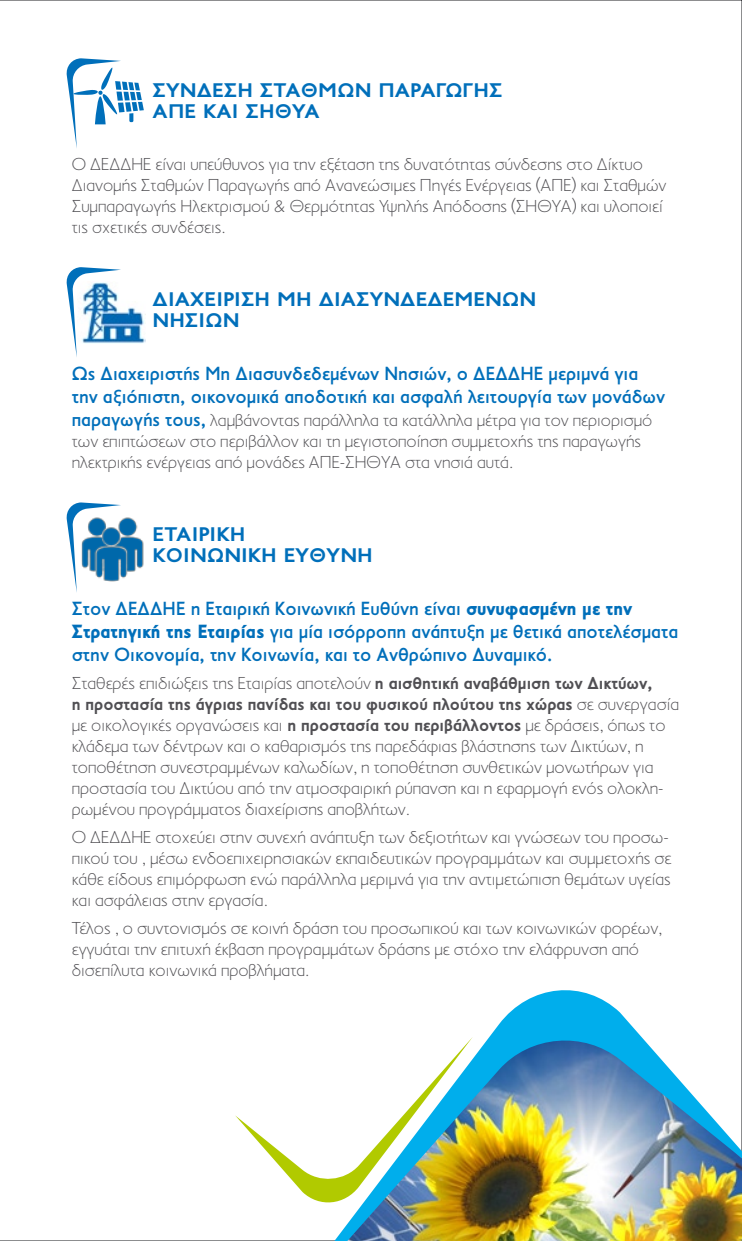
<style>
.page{position:relative;width:742px;height:1241px;background:#fff}
.page>*{position:absolute;margin:0;border:0;box-sizing:border-box;transform-origin:0 0}
.t1{font:26.25px/21.5px "PF Transport S Caps Os F Medium";color:#006fba}
.t2{font:500 19.25px/23.1px "PF Transport";color:#006fba}
.t3{font:100 17.5px/21px "PF Transport";color:#504f53}
.s1{font-weight:500;font-size:19.25px;color:#006fba}
.s2{font-weight:900}
.s3{font-weight:700}
</style>
<div class="page">
<img style="left:121px;top:307px;width:24px;height:37px">
<svg style="left:66px;top:267px;width:55px;height:90px"></svg>
<svg style="left:66px;top:58px;width:78px;height:90px"></svg>
<svg style="left:66px;top:502px;width:55px;height:90px"></svg>
<img style="left:72px;top:512px;width:72px;height:69px">
<img style="left:335px;top:990px;width:406px;height:250px">
<svg style="left:235px;top:1036px;width:237px;height:171px"></svg>
<p class="t1" style="left:153px;top:77px;width:351px">συνδεση σταθµων παραγωγησ απε και σηθυα</p>
<p class="t3" style="left:72px;top:153px;width:596px">Ο ∆Ε∆∆ΗΕ είναι υπεύθυνος για την εξέταση της δυνατότητας σύνδεσης στο ∆ίκτυο ∆ιανοµής Σταθµών Παραγωγής από Ανανεώσιµες Πηγές Ενέργειας (ΑΠΕ) και Σταθµών Συµπαραγωγής Ηλεκτρισµού &amp; Θερµότητας Υψηλής Απόδοσης (ΣΗΘΥΑ) και υλοποιεί τις σχετικές συνδέσεις.</p>
<p class="t1" style="left:153px;top:285px;width:385px">διαχειριση µη διασυνδεδεµενων νησιων</p>
<p class="t2" style="left:72px;top:361px;width:594px">Ως ∆ιαχειριστής Μη ∆ιασυνδεδεµένων Νησιών, ο ∆Ε∆∆ΗΕ µεριµνά για την αξιόπιστη, οικονοµικά αποδοτική και ασφαλή λειτουργία των µονάδων</p>
<p class="t3" style="left:72px;top:409px;width:582px"><span class="s1">παραγωγής τους,</span> λαµβάνοντας παράλληλα τα κατάλληλα µέτρα για τον περιορισµό των επιπτώσεων στο περιβάλλον και τη µεγιστοποίηση συµµετοχής της παραγωγής ηλεκτρικής ενέργειας από µονάδες ΑΠΕ-ΣΗΘΥΑ στα νησιά αυτά.</p>
<p class="t1" style="left:153px;top:520px;width:221px">εταιρικη κοινωνικη ευθυνη</p>
<p class="t2" style="left:72px;top:596px;width:608px">Στον ∆Ε∆∆ΗΕ η Εταιρική Κοινωνική Ευθύνη είναι <span class="s2">συνυφασµένη µε την<br>Στρατηγική της Εταιρίας</span> για µία ισόρροπη ανάπτυξη µε θετικά αποτελέσµατα στην Οικονοµία, την Κοινωνία, και το Ανθρώπινο Δυναµικό.</p>
<p class="t3" style="left:72px;top:672px;width:608px">Σταθερές επιδιώξεις της Εταιρίας αποτελούν <span class="s3">η αισθητική αναβάθµιση των ∆ικτύων,<br>η προστασία της άγριας πανίδας και του φυσικού πλούτου της χώρας</span> σε συνεργασία µε οικολογικές οργανώσεις και <span class="s3">η προστασία του περιβάλλοντος</span> µε δράσεις, όπως το κλάδεµα των δέντρων και ο καθαρισµός της παρεδάφιας βλάστησης των ∆ικτύων, η τοποθέτηση συνεστραµµένων καλωδίων, η τοποθέτηση συνθετικών µονωτήρων για προστασία του ∆ικτύου από την ατµοσφαιρική ρύπανση και η εφαρµογή ενός ολοκλη&shy;ρωµένου προγράµµατος διαχείρισης αποβλήτων.</p>
<p class="t3" style="left:72px;top:826px;width:601px">Ο ∆Ε∆∆ΗΕ στοχεύει στην συνεχή ανάπτυξη των δεξιοτήτων και γνώσεων του προσω&shy;πικού του , µέσω ενδοεπιχειρησιακών εκπαιδευτικών προγραµµάτων και συµµετοχής σε κάθε είδους επιµόρφωση ενώ παράλληλα µεριµνά για την αντιµετώπιση θεµάτων υγείας και ασφάλειας στην εργασία.</p>
<p class="t3" style="left:72px;top:917px;width:592px">Τέλος , ο συντονισµός σε κοινή δράση του προσωπικού και των κοινωνικών φορέων, εγγυάται την επιτυχή έκβαση προγραµµάτων δράσης µε στόχο την ελάφρυνση από δισεπίλυτα κοινωνικά προβλήµατα.</p>
</div>
